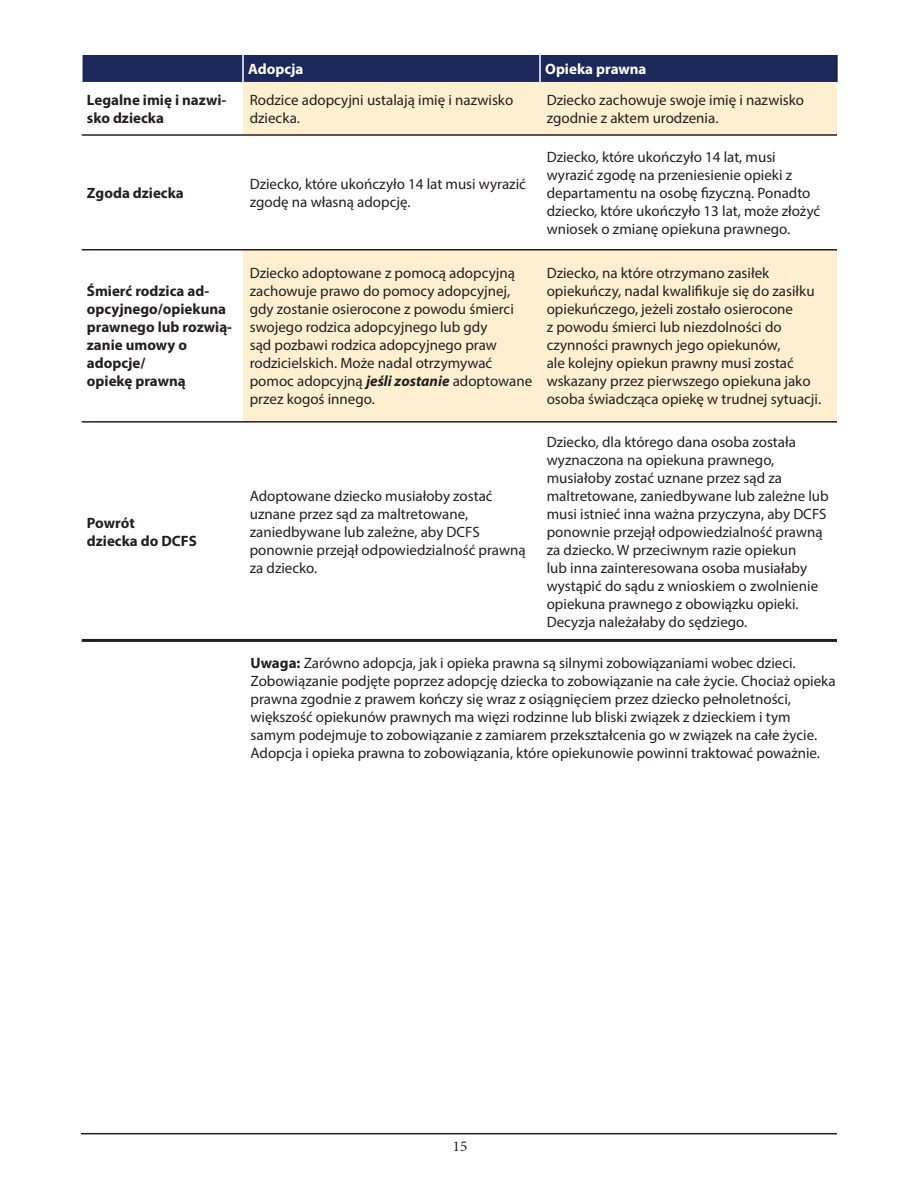
<style>
.page{position:relative;width:918px;height:1188px;background:#fff}
.page>*{position:absolute;margin:0;border:0;box-sizing:border-box;transform-origin:0 0}
.t1{font:15px/18px "Myriad Pro";color:#231f20}
.t2{font:700 15px/18px "Myriad Pro";color:#231f20}
.t3{font:700 15px "Myriad Pro";color:#fff}
.t4{font:15px "Minion Pro";color:#231f20}
.s1{font-weight:700;font-style:italic}
.s2{font-weight:700}
</style>
<div class="page">
<hr style="left:81px;top:1133px;width:756px;height:1px;background:#231f20">
<svg style="left:243px;top:82px;width:594px;height:339px;fill:#feefd0"></svg>
<hr style="left:836px;top:55px;width:2px;height:27px;background:#231f20">
<div style="left:82px;top:55px;width:755px;height:27px;background:#1c285a"></div>
<hr style="left:242px;top:55px;width:2px;height:27px;background:#fff">
<hr style="left:539px;top:55px;width:2px;height:27px;background:#fff">
<hr style="left:82px;top:134px;width:161px;height:2px;background:#231f20">
<hr style="left:243px;top:134px;width:297px;height:2px;background:#231f20">
<hr style="left:540px;top:134px;width:297px;height:2px;background:#231f20">
<hr style="left:82px;top:249px;width:161px;height:1px;background:#231f20">
<hr style="left:243px;top:249px;width:297px;height:1px;background:#231f20">
<hr style="left:540px;top:249px;width:297px;height:1px;background:#231f20">
<hr style="left:82px;top:421px;width:161px;height:2px;background:#231f20">
<hr style="left:243px;top:421px;width:297px;height:2px;background:#231f20">
<hr style="left:540px;top:421px;width:297px;height:2px;background:#231f20">
<hr style="left:82px;top:639px;width:161px;height:3px;background:#231f20">
<hr style="left:243px;top:639px;width:297px;height:3px;background:#231f20">
<hr style="left:540px;top:639px;width:297px;height:3px;background:#231f20">
<p class="t3" style="left:248px;top:59px;width:57px">Adopcja</p>
<p class="t3" style="left:545px;top:59px;width:103px">Opieka prawna</p>
<p class="t2" style="left:87px;top:91px;width:141px">Legalne imię i nazwi&shy;sko dziecka</p>
<p class="t1" style="left:250px;top:91px;width:265px">Rodzice adopcyjni ustalają imię i nazwisko dziecka.</p>
<p class="t1" style="left:547px;top:91px;width:259px">Dziecko zachowuje swoje imię i nazwisko zgodnie z aktem urodzenia.</p>
<p class="t2" style="left:87px;top:183px;width:98px">Zgoda dziecka</p>
<p class="t1" style="left:250px;top:175px;width:278px">Dziecko, które ukończyło 14 lat musi wyrazić zgodę na własną adopcję.</p>
<p class="t1" style="left:547px;top:148px;width:275px">Dziecko, które ukończyło 14 lat, musi wyrazić zgodę na przeniesienie opieki z departamentu na osobę fizyczną. Ponadto dziecko, które ukończyło 13 lat, może złożyć wniosek o zmianę opiekuna prawnego.</p>
<p class="t2" style="left:87px;top:282px;width:147px">Śmierć rodzica ad&shy;opcyjnego/opiekuna prawnego lub rozwią&shy;zanie umowy o adopcje/<br>opiekę prawną</p>
<p class="t2" style="left:87px;top:513px;width:111px">Powrót<br>dziecka do DCFS</p>
<p class="t1" style="left:250px;top:264px;width:284px">Dziecko adoptowane z pomocą adopcyjną zachowuje prawo do pomocy adopcyjnej, gdy zostanie osierocone z powodu śmierci swojego rodzica adopcyjnego lub gdy<br>sąd pozbawi rodzica adopcyjnego praw rodzicielskich. Może nadal otrzymywać pomoc adopcyjną <span class="s1">jeśli zostanie</span> adoptowane przez kogoś innego.</p>
<p class="t1" style="left:547px;top:264px;width:276px">Dziecko, na które otrzymano zasiłek opiekuńczy, nadal kwalifikuje się do zasiłku opiekuńczego, jeżeli zostało osierocone<br>z powodu śmierci lub niezdolności do czynności prawnych jego opiekunów,<br>ale kolejny opiekun prawny musi zostać wskazany przez pierwszego opiekuna jako osoba świadcząca opiekę w trudnej sytuacji.</p>
<p class="t1" style="left:547px;top:432px;width:284px">Dziecko, dla którego dana osoba została wyznaczona na opiekuna prawnego, musiałoby zostać uznane przez sąd za maltretowane, zaniedbywane lub zależne lub musi istnieć inna ważna przyczyna, aby DCFS ponownie przejął odpowiedzialność prawną za dziecko. W przeciwnym razie opiekun<br>lub inna zainteresowana osoba musiałaby wystąpić do sądu z wnioskiem o zwolnienie opiekuna prawnego z obowiązku opieki.<br>Decyzja należałaby do sędziego.</p>
<p class="t1" style="left:251px;top:654px;width:587px"><span class="s2">Uwaga:</span> Zarówno adopcja, jak i opieka prawna są silnymi zobowiązaniami wobec dzieci.<br>Zobowiązanie podjęte poprzez adopcję dziecka to zobowiązanie na całe życie. Chociaż opieka prawna zgodnie z prawem kończy się wraz z osiągnięciem przez dziecko pełnoletności, większość opiekunów prawnych ma więzi rodzinne lub bliski związek z dzieckiem i tym samym podejmuje to zobowiązanie z zamiarem przekształcenia go w związek na całe życie.<br>Adopcja i opieka prawna to zobowiązania, które opiekunowie powinni traktować poważnie.</p>
<p class="t1" style="left:250px;top:486px;width:277px">Adoptowane dziecko musiałoby zostać uznane przez sąd za maltretowane, zaniedbywane lub zależne, aby DCFS ponownie przejął odpowiedzialność prawną za dziecko.</p>
<p class="t4" style="left:453px;top:1136px;width:16px">15</p>
</div>
